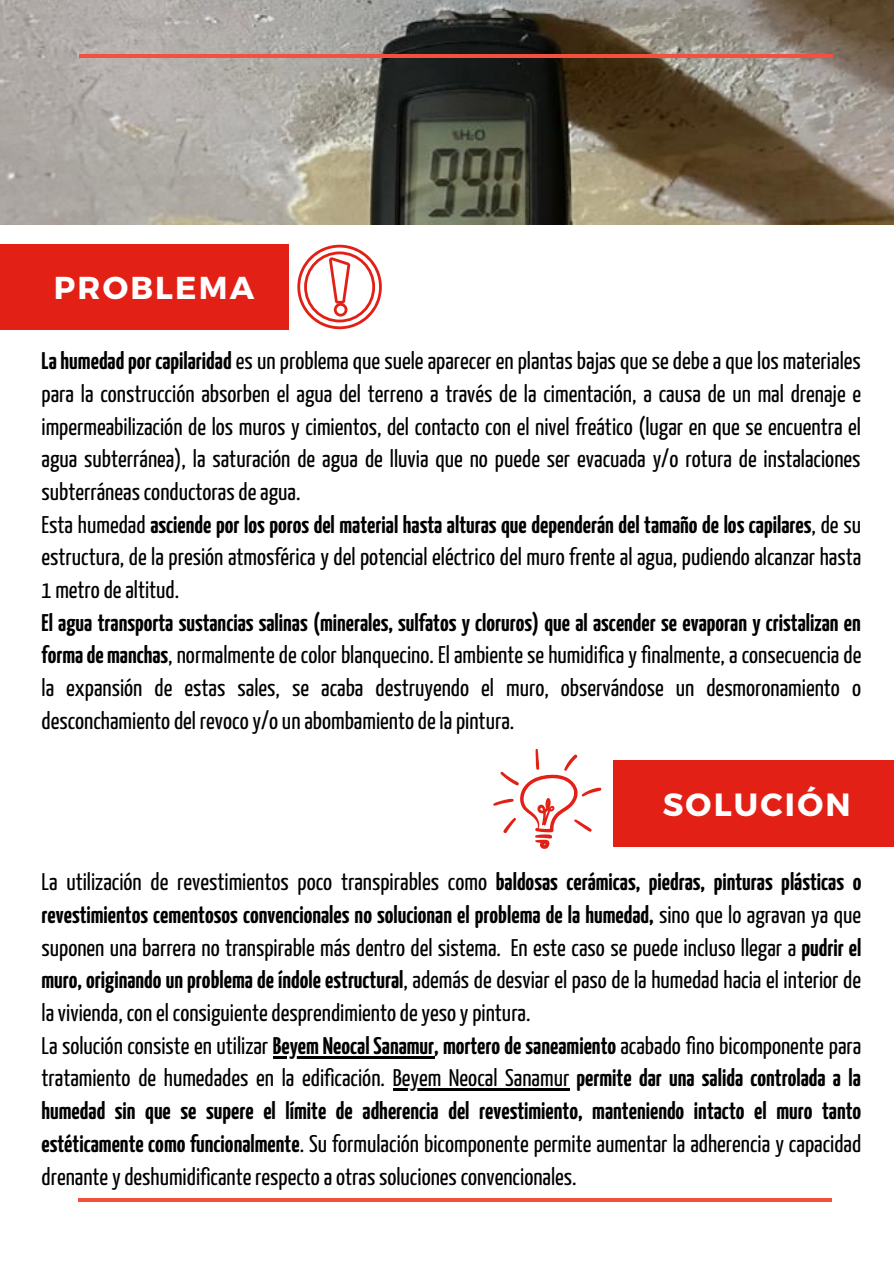
<style>
.page{position:relative;width:894px;height:1264px;background:#fff}
.page>*{position:absolute;margin:0;border:0;box-sizing:border-box;transform-origin:0 0}
.t1{font:700 32.1px "Montserrat";letter-spacing:.07em;color:#fff}
.t2{font:700 31.65px "Montserrat";letter-spacing:.07em;color:#fff}
.t3{font:24px/32.7px "Yanone Kaffeesatz";color:#000}
.s1{font-weight:700}
</style>
<div class="page">
<img style="left:0;top:0;width:893px;height:224px">
<div style="left:0;top:245px;width:288px;height:84px;background:#e32016"></div>
<hr style="left:78px;top:1198px;width:753px;height:3px;background:#f3503f">
<hr style="left:79px;top:54px;width:753px;height:3px;background:#f3503f">
<svg style="left:297px;top:245px;width:85px;height:84px"></svg>
<hr style="left:273px;top:1056px;width:161px;height:2px;background:#000">
<hr style="left:392px;top:1088px;width:177px;height:2px;background:#000">
<div style="left:613px;top:760px;width:280px;height:86px;background:#e32016"></div>
<svg style="left:493px;top:748px;width:108px;height:101px"></svg>
<h2 class="t2" style="left:54px;top:268px;width:202px">PROBLEMA</h2>
<p class="t3" style="left:41px;top:343px;width:821px"><span class="s1">La humedad por capilaridad</span> es un problema que suele aparecer en plantas bajas que se debe a que los materiales para la construcción absorben el agua del terreno a través de la cimentación, a causa de un mal drenaje e impermeabilización de los muros y cimientos, del contacto con el nivel freático (lugar en que se encuentra el agua subterránea), la saturación de agua de lluvia que no puede ser evacuada y/o rotura de instalaciones subterráneas conductoras de agua.<br>Esta humedad <span class="s1">asciende por los poros del material hasta alturas que dependerán del tamaño de los capilares</span>, de su estructura, de la presión atmosférica y del potencial eléctrico del muro frente al agua, pudiendo alcanzar hasta 1 metro de altitud.</p>
<p class="t3" style="left:41px;top:605px;width:821px;text-align:justify"><span class="s1">El agua transporta sustancias salinas (minerales, sulfatos y cloruros) que al ascender se evaporan y cristalizan en forma de manchas</span>, normalmente de color blanquecino. El ambiente se humidifica y finalmente, a consecuencia de la expansión de estas sales, se acaba destruyendo el muro, observándose un desmoronamiento o desconchamiento del revoco y/o un abombamiento de la pintura.</p>
<h1 class="t1" style="left:662px;top:784px;width:189px">SOLUCIÓN</h1>
<p class="t3" style="left:41px;top:864px;width:821px">La utilización de revestimientos poco transpirables como <span class="s1">baldosas cerámicas, piedras, pinturas plásticas o revestimientos cementosos convencionales no solucionan el problema de la humedad,</span> sino que lo agravan ya que suponen una barrera no transpirable más dentro del sistema. En este caso se puede incluso llegar a <span class="s1">pudrir el muro, originando un problema de índole estructural</span>, además de desviar el paso de la humedad hacia el interior de la vivienda, con el consiguiente desprendimiento de yeso y pintura.<br>La solución consiste en utilizar <span class="s1">Beyem Neocal Sanamur, mortero de saneamiento</span> acabado fino bicomponente para tratamiento de humedades en la edificación. Beyem Neocal Sanamur <span class="s1">permite dar una salida controlada a la humedad sin que se supere el límite de adherencia del revestimiento, manteniendo intacto el muro tanto estéticamente como funcionalmente</span>. Su formulación bicomponente permite aumentar la adherencia y capacidad drenante y deshumidificante respecto a otras soluciones convencionales.</p>
</div>
